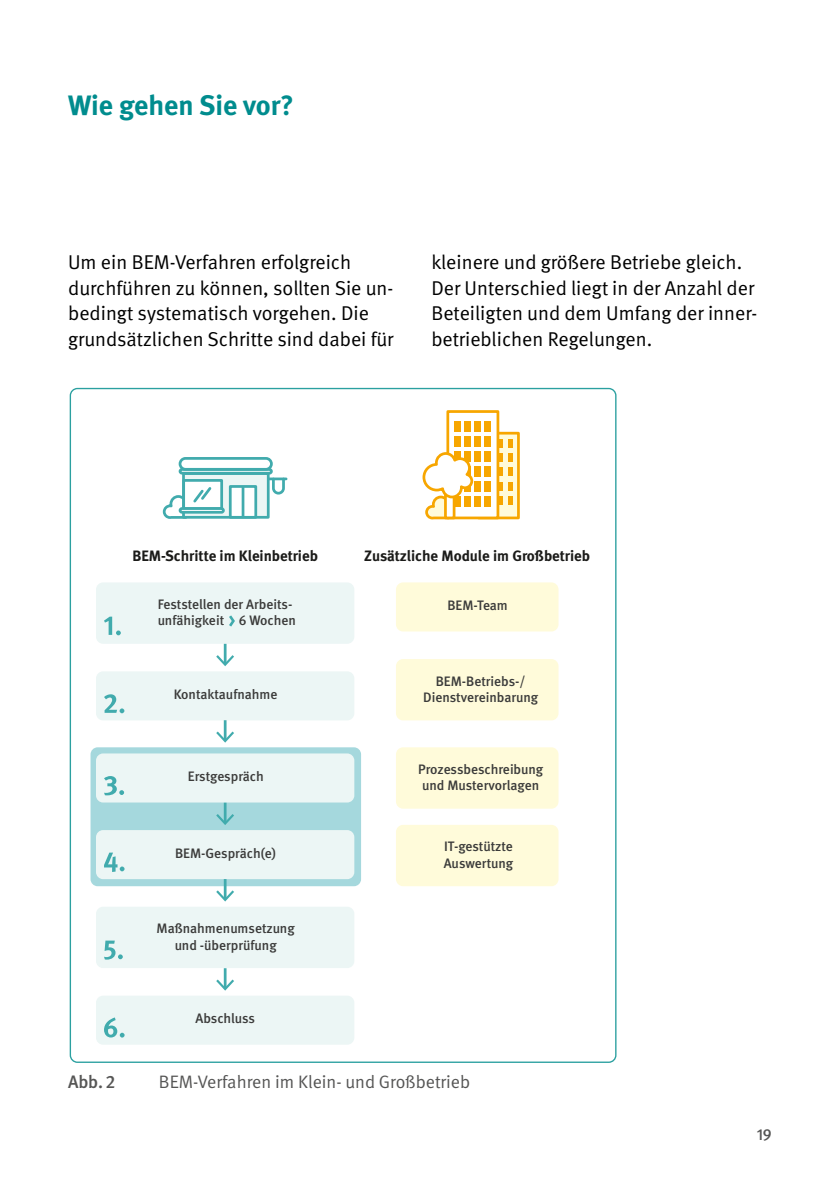
<style>
.page{position:relative;width:840px;height:1191px;background:#fff}
.page>*{position:absolute;margin:0;border:0;box-sizing:border-box;transform-origin:0 0}
.Überschriften_H1_ohne_Z{font:700 28px "DGUV Meta";color:#008c8e}
.Fließtext_FT_Abstand_vor{font:20px/25.6px "DGUV Meta";color:#000}
.t1{font:18px "DGUV Meta";color:#565655}
.t2{font:500 18px "DGUV Meta";color:#565655}
.t3{font:500 16px "DGUV Meta";color:#565655}
.t4{font:700 15px "DGUV Meta";color:#1b1b19}
.t5{font:500 13.6px/16.4px "DGUV Meta";color:#3b3b3a}
</style>
<div class="page">
<div style="left:478px;top:433px;width:40px;height:85px;background:#fffbda"></div>
<div style="left:477px;top:432px;width:42px;height:87px;border:3px solid #f7a600"></div>
<div style="left:447px;top:411px;width:50px;height:107px;background:#fff"></div>
<div style="left:446px;top:410px;width:53px;height:109px;border:3px solid #f7a600"></div>
<div style="left:454px;top:421px;width:6px;height:10px;background:#f7a600"></div>
<div style="left:464px;top:421px;width:6px;height:10px;background:#f7a600"></div>
<div style="left:474px;top:421px;width:6px;height:10px;background:#f7a600"></div>
<div style="left:484px;top:421px;width:6px;height:10px;background:#f7a600"></div>
<div style="left:454px;top:436px;width:6px;height:10px;background:#f7a600"></div>
<div style="left:464px;top:436px;width:6px;height:10px;background:#f7a600"></div>
<div style="left:474px;top:436px;width:6px;height:10px;background:#f7a600"></div>
<div style="left:484px;top:436px;width:6px;height:10px;background:#f7a600"></div>
<div style="left:474px;top:451px;width:6px;height:11px;background:#f7a600"></div>
<div style="left:484px;top:451px;width:6px;height:11px;background:#f7a600"></div>
<div style="left:474px;top:466px;width:6px;height:11px;background:#f7a600"></div>
<div style="left:484px;top:466px;width:6px;height:11px;background:#f7a600"></div>
<div style="left:474px;top:481px;width:6px;height:11px;background:#f7a600"></div>
<div style="left:484px;top:481px;width:6px;height:11px;background:#f7a600"></div>
<div style="left:474px;top:497px;width:6px;height:10px;background:#f7a600"></div>
<div style="left:484px;top:497px;width:6px;height:10px;background:#f7a600"></div>
<div style="left:498px;top:496px;width:5px;height:8px;background:#f7a600"></div>
<div style="left:508px;top:496px;width:5px;height:8px;background:#f7a600"></div>
<div style="left:498px;top:482px;width:5px;height:8px;background:#f7a600"></div>
<div style="left:508px;top:482px;width:5px;height:8px;background:#f7a600"></div>
<div style="left:498px;top:468px;width:5px;height:8px;background:#f7a600"></div>
<div style="left:508px;top:468px;width:5px;height:8px;background:#f7a600"></div>
<div style="left:498px;top:453px;width:5px;height:9px;background:#f7a600"></div>
<div style="left:508px;top:453px;width:5px;height:9px;background:#f7a600"></div>
<div style="left:498px;top:439px;width:5px;height:8px;background:#f7a600"></div>
<div style="left:508px;top:439px;width:5px;height:8px;background:#f7a600"></div>
<svg style="left:422px;top:451px;width:52px;height:69px"></svg>
<div style="left:96px;top:582px;width:258px;height:62px;background:#ecf6f5;border-radius:7px"></div>
<svg style="left:104px;top:616px;width:17px;height:19px"></svg>
<svg style="left:229px;top:615px;width:6px;height:11px"></svg>
<div style="left:396px;top:659px;width:162px;height:61px;background:#fffbda;border-radius:7px"></div>
<div style="left:90px;top:747px;width:271px;height:139px;background:#a5d8dd;border-radius:7px"></div>
<div style="left:396px;top:747px;width:162px;height:61px;background:#fffbda;border-radius:7px"></div>
<div style="left:396px;top:825px;width:162px;height:61px;background:#fffbda;border-radius:7px"></div>
<div style="left:96px;top:906px;width:258px;height:62px;background:#ecf6f5;border-radius:7px"></div>
<svg style="left:104px;top:940px;width:19px;height:19px"></svg>
<div style="left:96px;top:671px;width:258px;height:49px;background:#ecf6f5;border-radius:7px"></div>
<svg style="left:104px;top:694px;width:20px;height:19px"></svg>
<div style="left:96px;top:753px;width:258px;height:49px;background:#ecf6f5;border-radius:7px"></div>
<svg style="left:104px;top:776px;width:20px;height:19px"></svg>
<div style="left:96px;top:830px;width:258px;height:49px;background:#ecf6f5;border-radius:7px"></div>
<svg style="left:104px;top:852px;width:20px;height:20px"></svg>
<div style="left:96px;top:995px;width:258px;height:49px;background:#ecf6f5;border-radius:7px"></div>
<svg style="left:104px;top:1017px;width:20px;height:20px"></svg>
<div style="left:396px;top:582px;width:162px;height:49px;background:#fffbda;border-radius:7px"></div>
<hr style="left:224px;top:879px;width:2px;height:20px;background:#41abad">
<svg style="left:216px;top:890px;width:18px;height:11px"></svg>
<hr style="left:224px;top:644px;width:2px;height:20px;background:#41abad">
<svg style="left:216px;top:655px;width:18px;height:11px"></svg>
<hr style="left:224px;top:720px;width:2px;height:20px;background:#41abad">
<svg style="left:216px;top:731px;width:18px;height:11px"></svg>
<hr style="left:224px;top:802px;width:2px;height:20px;background:#41abad">
<svg style="left:216px;top:814px;width:18px;height:11px"></svg>
<hr style="left:224px;top:968px;width:2px;height:20px;background:#41abad">
<svg style="left:216px;top:979px;width:18px;height:11px"></svg>
<div style="left:183px;top:473px;width:85px;height:44px;background:#ecf6f5"></div>
<div style="left:182px;top:472px;width:87px;height:46px;border:3px solid #41abad"></div>
<div style="left:230px;top:486px;width:26px;height:31px;background:#fff"></div>
<div style="left:229px;top:485px;width:28px;height:33px;border:3px solid #41abad"></div>
<div style="left:183px;top:480px;width:38px;height:28px;background:#fff"></div>
<div style="left:182px;top:479px;width:41px;height:31px;border:3px solid #41abad"></div>
<svg style="left:162px;top:484px;width:52px;height:35px"></svg>
<hr style="left:241px;top:487px;width:3px;height:29px;background:#41abad">
<div style="left:178px;top:457px;width:94px;height:13px;border:3px solid #41abad;border-radius:5px"></div>
<div style="left:178px;top:468px;width:94px;height:6px;border:3px solid #41abad;border-radius:2px"></div>
<div style="left:178px;top:507px;width:47px;height:6px;border:3px solid #41abad;border-radius:2px"></div>
<hr style="left:269px;top:477px;width:17px;height:3px;background:#41abad">
<svg style="left:270px;top:477px;width:16px;height:18px"></svg>
<h1 class="Überschriften_H1_ohne_Z" style="left:68px;top:89px;width:227px">Wie gehen Sie vor?</h1>
<p class="Fließtext_FT_Abstand_vor" style="left:68px;top:250px;width:327px">Um ein BEM-Verfahren erfolgreich durchführen zu können, sollten Sie un&shy;bedingt systematisch vorgehen. Die grundsätzlichen Schritte sind dabei für</p>
<p class="Fließtext_FT_Abstand_vor" style="left:431px;top:250px;width:327px">kleinere und größere Betriebe gleich.<br>Der Unterschied liegt in der Anzahl der Beteiligten und dem Umfang der inner&shy;betrieblichen Regelungen.</p>
<p class="t4" style="left:132px;top:546px;width:187px">BEM-Schritte im Kleinbetrieb</p>
<p class="t5" style="left:158px;top:596px;width:140px">Feststellen der Arbeits&shy;unfähigkeit 6 Wochen</p>
<p class="t5" style="left:174px;top:686px;width:105px">Kontaktaufnahme</p>
<p class="t5" style="left:188px;top:768px;width:77px">Erstgespräch</p>
<p class="t5" style="left:175px;top:845px;width:103px">BEM-Gespräch(e)</p>
<p class="t5" style="left:156px;top:920px;width:140px;text-align:center">Maßnahmenumsetzung und -überprüfung</p>
<p class="t5" style="left:195px;top:1010px;width:61px">Abschluss</p>
<p class="t4" style="left:364px;top:546px;width:227px">Zusätzliche Module im Großbetrieb</p>
<p class="t5" style="left:447px;top:597px;width:62px">BEM-Team</p>
<p class="t5" style="left:423px;top:673px;width:116px;text-align:center">BEM-Betriebs-/<br>Dienstvereinbarung</p>
<p class="t5" style="left:418px;top:761px;width:127px">Prozessbeschreibung und Mustervorlagen</p>
<p class="t5" style="left:443px;top:839px;width:71px">IT-gestützte<br>Auswertung</p>
<p class="t2" style="left:68px;top:1071px;width:49px">Abb.2</p>
<p class="t1" style="left:159px;top:1071px;width:312px">BEM-Verfahren im Klein- und Großbetrieb</p>
<p class="t3" style="left:756px;top:1124px;width:17px">19</p>
</div>
